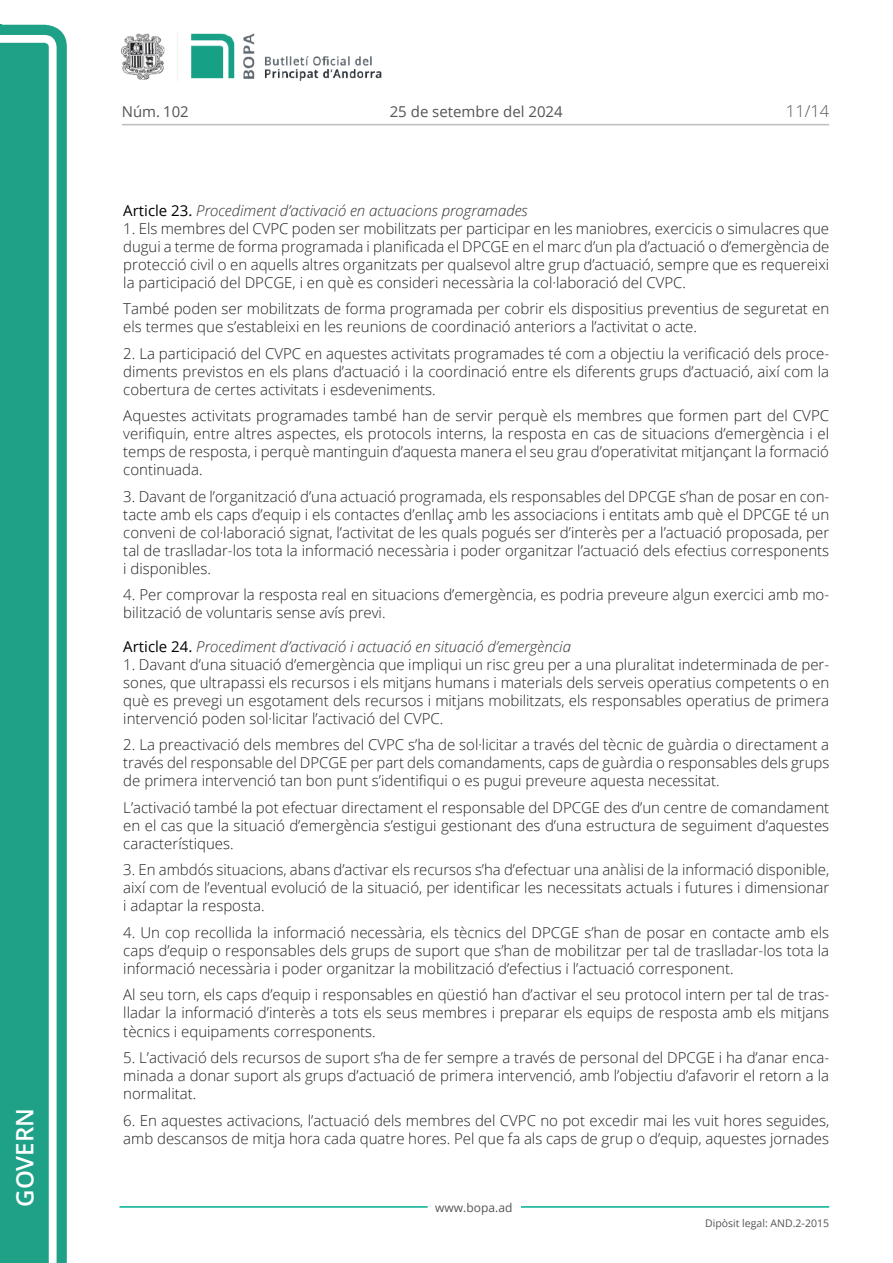
<style>
.page{position:relative;width:893px;height:1263px;background:#fff}
.page>*{position:absolute;margin:0;border:0;box-sizing:border-box;transform-origin:0 0}
.t1{font:600 24px "Open Sans";color:#fff}
.t2{font:300 16.5px "Open Sans";color:#545454}
.t3{font:300 15px/18px "Open Sans";color:#231f20;text-align:justify}
.t4{font:italic 300 15px "Open Sans";color:#303030}
.t5{font:15px "Open Sans";color:#545454}
.t6{font:12px "Open Sans";color:#545454}
.t7{font:10.5px "Open Sans";color:#545454}
.s1{font-weight:400;font-style:normal;color:#000}
</style>
<div class="page">
<svg style="left:0;top:25px;width:67px;height:1238px;fill:#1ea187"></svg>
<div style="left:0;top:43px;width:49px;height:1220px;background:#1ea187"></div>
<img style="left:122px;top:33px;width:260px;height:48px">
<hr style="left:119px;top:1206px;width:309px;height:2px;background:#00ae91">
<hr style="left:521px;top:1206px;width:308px;height:2px;background:#00ae91">
<hr style="left:122px;top:124px;width:707px;height:1px;background:#bcbdc0">
<h1 class="t1" style="left:8px;top:1207px;width:100px;rotate:-90deg">Govern</h1>
<p class="t5" style="left:122px;top:102px;width:68px">Núm. 102</p>
<p class="t5" style="left:390px;top:102px;width:175px">25 de setembre del 2024</p>
<p class="t2" style="left:786px;top:100px;width:45px">11/14</p>
<p class="t4" style="left:123px;top:200px;width:406px"><span class="s1">Article 23.</span> Procediment d’activació en actuacions programades</p>
<p class="t3" style="left:123px;top:219px;width:708px">1. Els membres del CVPC poden ser mobilitzats per participar en les maniobres, exercicis o simulacres que dugui a terme de forma programada i planificada el DPCGE en el marc d’un pla d’actuació o d’emergència de protecció civil o en aquells altres organitzats per qualsevol altre grup d’actuació, sempre que es requereixi la participació del DPCGE, i en què es consideri necessària la col·laboració del CVPC.</p>
<p class="t3" style="left:123px;top:299px;width:707px">També poden ser mobilitzats de forma programada per cobrir els dispositius preventius de seguretat en els termes que s’estableixi en les reunions de coordinació anteriors a l’activitat o acte.</p>
<p class="t3" style="left:123px;top:344px;width:707px">2. La participació del CVPC en aquestes activitats programades té com a objectiu la verificació dels proce&shy;diments previstos en els plans d’actuació i la coordinació entre els diferents grups d’actuació, així com la cobertura de certes activitats i esdeveniments.</p>
<p class="t3" style="left:123px;top:406px;width:707px">Aquestes activitats programades també han de servir perquè els membres que formen part del CVPC verifiquin, entre altres aspectes, els protocols interns, la resposta en cas de situacions d’emergència i el temps de resposta, i perquè mantinguin d’aquesta manera el seu grau d’operativitat mitjançant la formació continuada.</p>
<p class="t3" style="left:123px;top:487px;width:707px">3. Davant de l’organització d’una actuació programada, els responsables del DPCGE s’han de posar en con&shy;tacte amb els caps d’equip i els contactes d’enllaç amb les associacions i entitats amb què el DPCGE té un conveni de col·laboració signat, l’activitat de les quals pogués ser d’interès per a l’actuació proposada, per tal de traslladar-los tota la informació necessària i poder organitzar l’actuació dels efectius corresponents i disponibles.</p>
<p class="t3" style="left:123px;top:585px;width:707px">4. Per comprovar la resposta real en situacions d’emergència, es podria preveure algun exercici amb mo&shy;bilització de voluntaris sense avís previ.</p>
<p class="t4" style="left:123px;top:636px;width:449px"><span class="s1">Article 24.</span> Procediment d’activació i actuació en situació d’emergència</p>
<p class="t3" style="left:123px;top:655px;width:707px">1. Davant d’una situació d’emergència que impliqui un risc greu per a una pluralitat indeterminada de per&shy;sones, que ultrapassi els recursos i els mitjans humans i materials dels serveis operatius competents o en què es prevegi un esgotament dels recursos i mitjans mobilitzats, els responsables operatius de primera intervenció poden sol·licitar l’activació del CVPC.</p>
<p class="t3" style="left:123px;top:736px;width:707px">2. La preactivació dels membres del CVPC s’ha de sol·licitar a través del tècnic de guàrdia o directament a través del responsable del DPCGE per part dels comandaments, caps de guàrdia o responsables dels grups de primera intervenció tan bon punt s’identifiqui o es pugui preveure aquesta necessitat.</p>
<p class="t3" style="left:123px;top:798px;width:707px">L’activació també la pot efectuar directament el responsable del DPCGE des d’un centre de comandament en el cas que la situació d’emergència s’estigui gestionant des d’una estructura de seguiment d’aquestes característiques.</p>
<p class="t3" style="left:123px;top:861px;width:707px">3. En ambdós situacions, abans d’activar els recursos s’ha d’efectuar una anàlisi de la informació disponible, així com de l’eventual evolució de la situació, per identificar les necessitats actuals i futures i dimensionar i adaptar la resposta.</p>
<p class="t3" style="left:123px;top:923px;width:707px">4. Un cop recollida la informació necessària, els tècnics del DPCGE s’han de posar en contacte amb els caps d’equip o responsables dels grups de suport que s’han de mobilitzar per tal de traslladar-los tota la informació necessària i poder organitzar la mobilització d’efectius i l’actuació corresponent.</p>
<p class="t3" style="left:123px;top:986px;width:707px">Al seu torn, els caps d’equip i responsables en qüestió han d’activar el seu protocol intern per tal de tras&shy;lladar la informació d’interès a tots els seus membres i preparar els equips de resposta amb els mitjans tècnics i equipaments corresponents.</p>
<p class="t3" style="left:123px;top:1048px;width:707px">5. L’activació dels recursos de suport s’ha de fer sempre a través de personal del DPCGE i ha d’anar enca&shy;minada a donar suport als grups d’actuació de primera intervenció, amb l’objectiu d’afavorir el retorn a la normalitat.</p>
<p class="t3" style="left:123px;top:1111px;width:707px">6. En aquestes activacions, l’actuació dels membres del CVPC no pot excedir mai les vuit hores seguides, amb descansos de mitja hora cada quatre hores. Pel que fa als caps de grup o d’equip, aquestes jornades</p>
<p class="t6" style="left:435px;top:1199px;width:79px">www.bopa.ad</p>
<p class="t7" style="left:705px;top:1216px;width:125px">Dipòsit legal: AND.2-2015</p>
</div>
